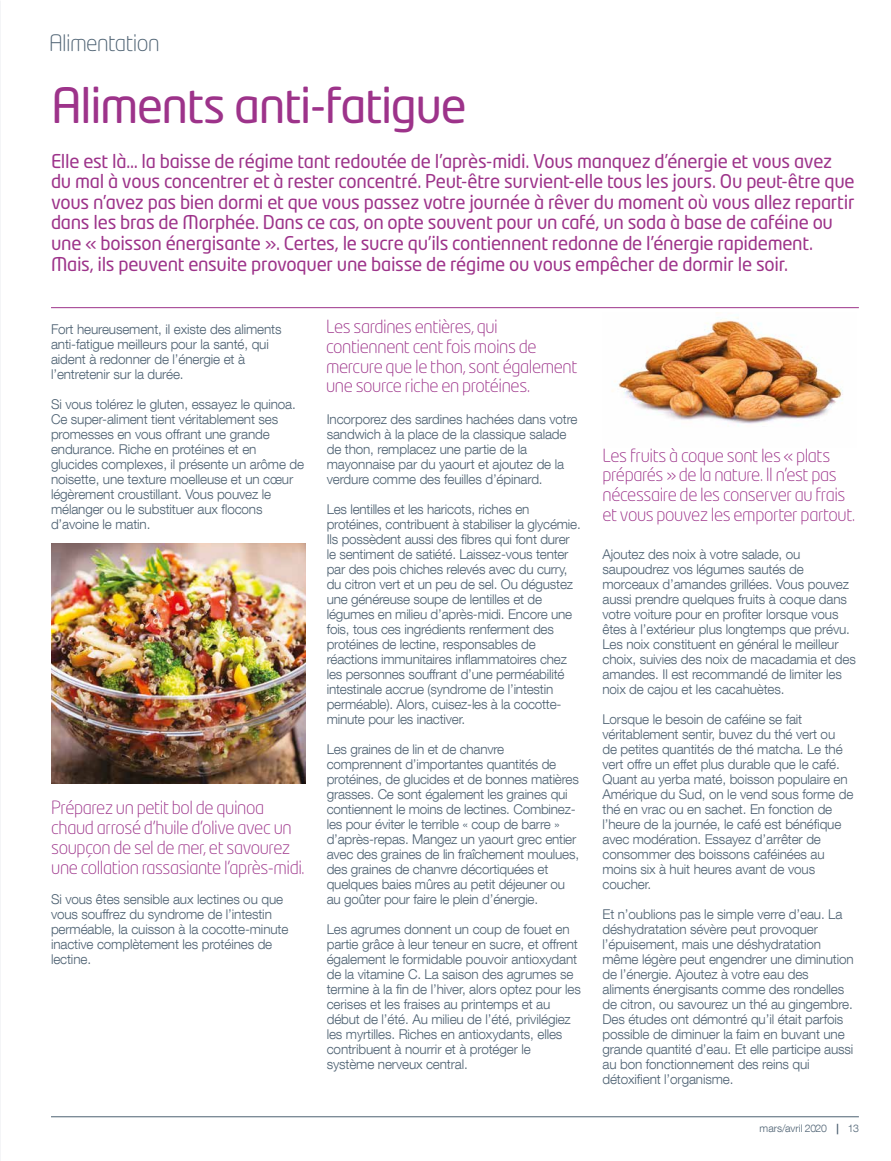
<style>
.page{position:relative;width:891px;height:1161px;background:#fff}
.page>*{position:absolute;margin:0;border:0;box-sizing:border-box;transform-origin:0 0}
.t1{font:48px "Neo Tech Pro";letter-spacing:-.03em;color:#9d338a}
.t2{font:300 22.5px "Neo Tech Pro";letter-spacing:-.025em;color:#4d6172}
.t3{font:18.75px/20.7px "Neo Tech Pro";letter-spacing:-.015em;color:#9d338a}
.t4{font:300 18px/19.8px "Neo Tech Pro";letter-spacing:-.02em;color:#9d338a}
.t5{font:300 13.5px/15px "Helvetica Neue LT Com";letter-spacing:-.01em;color:#4d6172}
.t6{font:300 10.5px "Helvetica Neue LT Com";color:#4d6172}
.s1{font-weight:700}
</style>
<div class="page">
<img style="left:0;top:0;width:1px;height:1161px">
<hr style="left:51px;top:1116px;width:808px;height:1px;background:#4d6172">
<img style="left:51px;top:543px;width:255px;height:240px">
<img style="left:612px;top:317px;width:231px;height:109px">
<hr style="left:51px;top:307px;width:808px;height:1px;background:#9d338a">
<h2 class="t2" style="left:49px;top:30px;width:112px">Alimentation</h2>
<h1 class="t1" style="left:51px;top:76px;width:417px">Aliments anti-fatigue</h1>
<p class="t3" style="left:51px;top:150px;width:805px">Elle est là… la baisse de régime tant redoutée de l’après-midi. Vous manquez d’énergie et vous avez du mal à vous concentrer et à rester concentré. Peut-être survient-elle tous les jours. Ou peut-être que vous n’avez pas bien dormi et que vous passez votre journée à rêver du moment où vous allez repartir dans les bras de Morphée. Dans ce cas, on opte souvent pour un café, un soda à base de caféine ou une « boisson énergisante ». Certes, le sucre qu’ils contiennent redonne de l’énergie rapidement.<br>Mais, ils peuvent ensuite provoquer une baisse de régime ou vous empêcher de dormir le soir.</p>
<p class="t5" style="left:51px;top:321px;width:232px">Fort heureusement, il existe des aliments anti-fatigue meilleurs pour la santé, qui aident à redonner de l’énergie et à l’entretenir sur la durée.</p>
<p class="t5" style="left:51px;top:396px;width:255px">Si vous tolérez le gluten, essayez le quinoa.<br>Ce super-aliment tient véritablement ses promesses en vous offrant une grande endurance. Riche en protéines et en glucides complexes, il présente un arôme de noisette, une texture moelleuse et un cœur légèrement croustillant. Vous pouvez le mélanger ou le substituer aux flocons d’avoine le matin.</p>
<h3 class="t4" style="left:51px;top:798px;width:255px">Préparez un petit bol de quinoa chaud arrosé d’huile d’olive avec un soupçon de sel de mer, et savourez une collation rassasiante l’après-midi.</h3>
<p class="t5" style="left:51px;top:891px;width:239px">Si vous êtes sensible aux lectines ou que vous souffrez du syndrome de l’intestin perméable, la cuisson à la cocotte-minute inactive complètement les protéines de lectine.</p>
<h3 class="t4" style="left:326px;top:316px;width:253px">Les sardines entières, qui contiennent cent fois moins de mercure que le thon, sont également une source riche en protéines.</h3>
<p class="t5" style="left:327px;top:411px;width:252px">Incorporez des sardines hachées dans votre sandwich à la place de la classique salade de thon, remplacez une partie de la mayonnaise par du yaourt et ajoutez de la verdure comme des feuilles d’épinard.</p>
<p class="t5" style="left:327px;top:501px;width:256px">Les lentilles et les haricots, riches en protéines, contribuent à stabiliser la glycémie.<br>Ils possèdent aussi des fibres qui font durer le sentiment de satiété. Laissez-vous tenter par des pois chiches relevés avec du curry, du citron vert et un peu de sel. Ou dégustez une généreuse soupe de lentilles et de légumes en milieu d’après-midi. Encore une fois, tous ces ingrédients renferment des protéines de lectine, responsables de réactions immunitaires inflammatoires chez les personnes souffrant d’une perméabilité intestinale accrue (syndrome de l’intestin perméable). Alors, cuisez-les à la cocotte&shy;minute pour les inactiver.</p>
<p class="t5" style="left:327px;top:741px;width:254px">Les graines de lin et de chanvre comprennent d’importantes quantités de protéines, de glucides et de bonnes matières grasses. Ce sont également les graines qui contiennent le moins de lectines. Combinez&shy;les pour éviter le terrible « coup de barre » d’après-repas. Mangez un yaourt grec entier avec des graines de lin fraîchement moulues, des graines de chanvre décortiquées et quelques baies mûres au petit déjeuner ou au goûter pour faire le plein d’énergie.</p>
<p class="t5" style="left:327px;top:921px;width:256px">Les agrumes donnent un coup de fouet en partie grâce à leur teneur en sucre, et offrent également le formidable pouvoir antioxydant de la vitamine C. La saison des agrumes se termine à la fin de l’hiver, alors optez pour les cerises et les fraises au printemps et au début de l’été. Au milieu de l’été, privilégiez les myrtilles. Riches en antioxydants, elles contribuent à nourrir et à protéger le système nerveux central.</p>
<h3 class="t4" style="left:602px;top:445px;width:254px">Les fruits à coque sont les « plats préparés » de la nature. Il n’est pas nécessaire de les conserver au frais et vous pouvez les emporter partout.</h3>
<p class="t5" style="left:602px;top:546px;width:255px">Ajoutez des noix à votre salade, ou saupoudrez vos légumes sautés de morceaux d’amandes grillées. Vous pouvez aussi prendre quelques fruits à coque dans votre voiture pour en profiter lorsque vous êtes à l’extérieur plus longtemps que prévu.<br>Les noix constituent en général le meilleur choix, suivies des noix de macadamia et des amandes. Il est recommandé de limiter les noix de cajou et les cacahuètes.</p>
<p class="t5" style="left:602px;top:711px;width:252px">Lorsque le besoin de caféine se fait véritablement sentir, buvez du thé vert ou<br>de petites quantités de thé matcha. Le thé vert offre un effet plus durable que le café.<br>Quant au yerba maté, boisson populaire en Amérique du Sud, on le vend sous forme de thé en vrac ou en sachet. En fonction de l’heure de la journée, le café est bénéfique avec modération. Essayez d’arrêter de consommer des boissons caféinées au moins six à huit heures avant de vous coucher.</p>
<p class="t5" style="left:602px;top:906px;width:253px">Et n’oublions pas le simple verre d’eau. La déshydratation sévère peut provoquer l’épuisement, mais une déshydratation même légère peut engendrer une diminution de l’énergie. Ajoutez à votre eau des aliments énergisants comme des rondelles de citron, ou savourez un thé au gingembre.<br>Des études ont démontré qu’il était parfois possible de diminuer la faim en buvant une grande quantité d’eau. Et elle participe aussi au bon fonctionnement des reins qui détoxifient l’organisme.</p>
<p class="t6" style="left:848px;top:1122px;width:12px">13</p>
<p class="t6" style="left:760px;top:1122px;width:81px">mars/avril 2020 <span class="s1">|</span></p>
</div>
